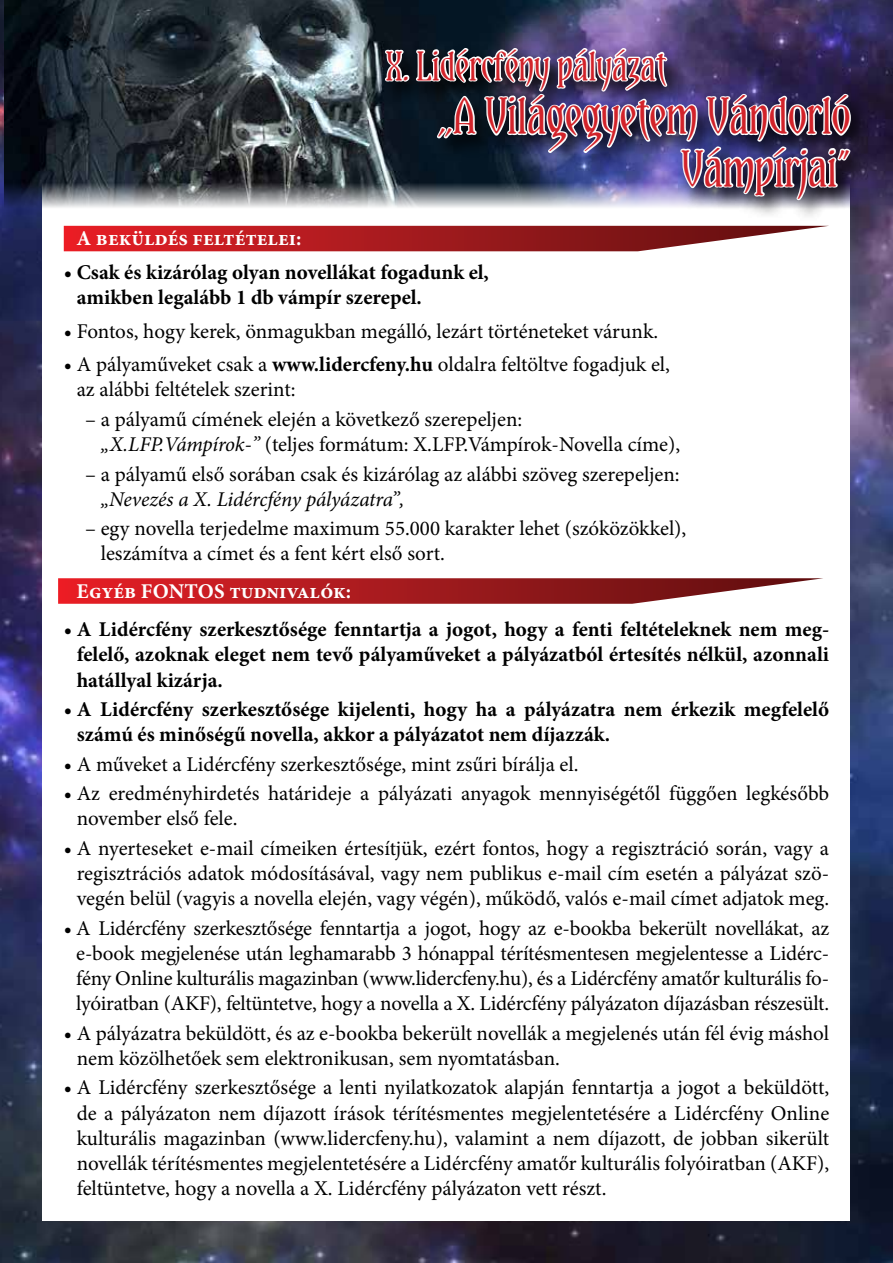
<style>
.page{position:relative;width:893px;height:1263px;background:#fff}
.page>*{position:absolute;margin:0;border:0;box-sizing:border-box;transform-origin:0 0}
.t1{font:37.5px/52.5px "Yataghan";color:#d2232a;text-align:right}
.t2{font:30px "Yataghan";color:#d2232a}
.t3{font:21px/25.2px "Minion Pro";letter-spacing:-.005em;color:#000}
.t4{font:700 21px/25.2px "Minion Pro";letter-spacing:.005em;color:#000}
.t5{font:700 21px "Minion Pro";color:#fff}
.t6{font:italic 21px "Minion Pro";letter-spacing:-.005em;color:#000}
.s1{font-weight:700}
.s2{font-style:italic}
</style>
<div class="page">
<img style="left:0;top:0;width:893px;height:1263px">
<div style="left:43px;top:43px;width:807px;height:1177px;background:#fff"></div>
<svg style="left:58px;top:578px;width:765px;height:26px;background:#b3393c"></svg>
<svg style="left:64px;top:226px;width:763px;height:25px;background:#b23538"></svg>
<img style="left:4px;top:0;width:889px;height:208px">
<svg style="left:381px;top:44px;width:492px;height:178px"></svg>
<img style="left:382px;top:43px;width:471px;height:159px">
<h2 class="t2" style="left:386px;top:43px;width:282px">X. Lidércfény pályázat</h2>
<h1 class="t1" style="left:437px;top:93px;width:415px">„A Világegyetem Vándorló<br>Vámpírjai”</h1>
<p class="t5" style="left:77px;top:223px;width:226px">A beküldés feltételei:</p>
<p class="t4" style="left:77px;top:259px;width:414px;text-indent:-13px">• Csak és kizárólag olyan novellákat fogadunk el, amikben legalább 1 db vámpír szerepel.</p>
<p class="t3" style="left:64px;top:318px;width:596px">• Fontos, hogy kerek, önmagukban megálló, lezárt történeteket várunk.</p>
<p class="t3" style="left:77px;top:352px;width:595px;text-indent:-13px">• A pályaműveket csak a <span class="s1">www.lidercfeny.hu</span> oldalra feltöltve fogadjuk el, az alábbi feltételek szerint:</p>
<p class="t3" style="left:101px;top:407px;width:581px;text-indent:-16px">– a pályamű címének elején a következő szerepeljen: <span class="s2">„X.LFP.Vámpírok-”</span> (teljes formátum: X.LFP.Vámpírok-Novella címe),</p>
<p class="t3" style="left:85px;top:461px;width:596px">– a pályamű első sorában csak és kizárólag az alábbi szöveg szerepeljen:</p>
<p class="t6" style="left:101px;top:485px;width:305px">„Nevezés a X. Lidércfény pályázatra”,</p>
<p class="t3" style="left:101px;top:516px;width:587px;text-indent:-16px">– egy novella terjedelme maximum 55.000 karakter lehet (szóközökkel), leszámítva a címet és a fent kért első sort.</p>
<p class="t5" style="left:77px;top:577px;width:276px">Egyéb FONTOS tudnivalók:</p>
<p class="t4" style="left:77px;top:617px;width:754px;text-align:justify;text-indent:-13px">• A Lidércfény szerkesztősége fenntartja a jogot, hogy a fenti feltételeknek nem meg&shy;felelő, azoknak eleget nem tevő pályaműveket a pályázatból értesítés nélkül, azonnali hatállyal kizárja.</p>
<p class="t4" style="left:77px;top:696px;width:754px;text-indent:-13px">• A Lidércfény szerkesztősége kijelenti, hogy ha a pályázatra nem érkezik megfelelő számú és minőségű novella, akkor a pályázatot nem díjazzák.</p>
<p class="t3" style="left:64px;top:751px;width:516px">• A műveket a Lidércfény szerkesztősége, mint zsűri bírálja el.</p>
<p class="t3" style="left:77px;top:781px;width:754px;text-indent:-13px">• Az eredményhirdetés határideje a pályázati anyagok mennyiségétől függően legkésőbb november első fele.</p>
<p class="t3" style="left:77px;top:836px;width:754px;text-align:justify;text-indent:-13px">• A nyerteseket e-mail címeiken értesítjük, ezért fontos, hogy a regisztráció során, vagy a regisztrációs adatok módosításával, vagy nem publikus e-mail cím esetén a pályázat szö&shy;vegén belül (vagyis a novella elején, vagy végén), működő, valós e-mail címet adjatok meg.</p>
<p class="t3" style="left:64px;top:915px;width:767px;text-align:center">• A Lidércfény szerkesztősége fenntartja a jogot, hogy az e-bookba bekerült novellákat, az e-book megjelenése után leghamarabb 3 hónappal térítésmentesen megjelentesse a Lidérc&shy;fény Online kulturális magazinban (www.lidercfeny.hu), és a Lidércfény amatőr kulturális fo&shy;lyóiratban (AKF), feltüntetve, hogy a novella a X. Lidércfény pályázaton díjazásban részesült.</p>
<p class="t3" style="left:77px;top:1020px;width:754px;text-indent:-13px">• A pályázatra beküldött, és az e-bookba bekerült novellák a megjelenés után fél évig máshol nem közölhetőek sem elektronikusan, sem nyomtatásban.</p>
<p class="t3" style="left:77px;top:1075px;width:754px;text-align:justify;text-indent:-13px">• A Lidércfény szerkesztősége a lenti nyilatkozatok alapján fenntartja a jogot a beküldött, de a pályázaton nem díjazott írások térítésmentes megjelentetésére a Lidércfény Online kulturális magazinban (www.lidercfeny.hu), valamint a nem díjazott, de jobban sikerült novellák térítésmentes megjelentetésére a Lidércfény amatőr kulturális folyóiratban (AKF), feltüntetve, hogy a novella a X. Lidércfény pályázaton vett részt.</p>
</div>
